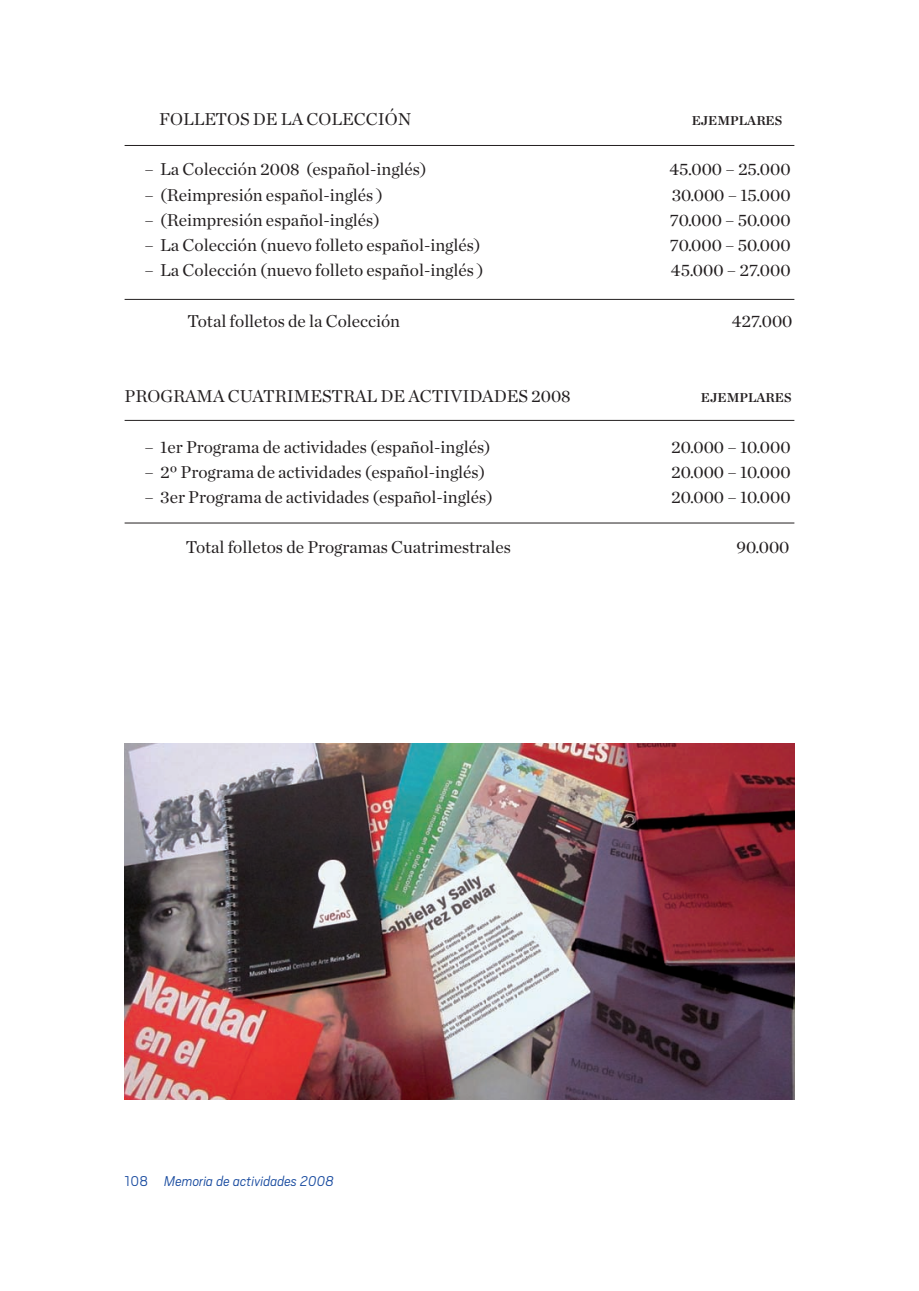
<style>
.page{position:relative;width:919px;height:1291px;background:#fff}
.page>*{position:absolute;margin:0;border:0;box-sizing:border-box;transform-origin:0 0}
.t1{font:17.5px "Chronicle Deck";color:#231f20}
.t2{font:italic 300 15.75px "Scout";color:#15489e}
.t3{font:600 13.12px "Chronicle Deck";color:#231f20}
.s1{font-style:normal}
</style>
<div class="page">
<hr style="left:125px;top:145px;width:669px;height:1px;background:#231f20">
<hr style="left:125px;top:299px;width:669px;height:1px;background:#231f20">
<hr style="left:125px;top:420px;width:669px;height:1px;background:#231f20">
<hr style="left:125px;top:523px;width:669px;height:1px;background:#231f20">
<img style="left:125px;top:743px;width:669px;height:357px">
<p class="t1" style="left:159px;top:109px;width:253px">FOLLETOS DE LA COLECCIÓN</p>
<p class="t3" style="left:692px;top:113px;width:92px">EJEMPLARES</p>
<p class="t1" style="left:144px;top:159px;width:284px">– La Colección 2008 (español-inglés)</p>
<p class="t1" style="left:669px;top:159px;width:123px">45.000 – 25.000</p>
<p class="t1" style="left:144px;top:184px;width:240px">– (Reimpresión español-inglés )</p>
<p class="t1" style="left:672px;top:184px;width:120px">30.000 – 15.000</p>
<p class="t1" style="left:144px;top:210px;width:237px">– (Reimpresión español-inglés)</p>
<p class="t1" style="left:670px;top:210px;width:122px">70.000 – 50.000</p>
<p class="t1" style="left:144px;top:235px;width:338px">– La Colección (nuevo folleto español-inglés)</p>
<p class="t1" style="left:670px;top:235px;width:122px">70.000 – 50.000</p>
<p class="t1" style="left:144px;top:260px;width:341px">– La Colección (nuevo folleto español-inglés )</p>
<p class="t1" style="left:671px;top:260px;width:121px">45.000 – 27.000</p>
<p class="t1" style="left:188px;top:310px;width:214px">Total folletos de la Colección</p>
<p class="t1" style="left:732px;top:310px;width:62px">427.000</p>
<p class="t1" style="left:125px;top:386px;width:448px">PROGRAMA CUATRIMESTRAL DE ACTIVIDADES 2008</p>
<p class="t3" style="left:701px;top:390px;width:92px">EJEMPLARES</p>
<p class="t1" style="left:144px;top:436px;width:348px">– 1er Programa de actividades (español-inglés)</p>
<p class="t1" style="left:671px;top:436px;width:121px">20.000 – 10.000</p>
<p class="t1" style="left:144px;top:462px;width:342px">– 2º Programa de actividades (español-inglés)</p>
<p class="t1" style="left:671px;top:462px;width:121px">20.000 – 10.000</p>
<p class="t1" style="left:144px;top:487px;width:350px">– 3er Programa de actividades (español-inglés)</p>
<p class="t1" style="left:671px;top:487px;width:121px">20.000 – 10.000</p>
<p class="t1" style="left:186px;top:537px;width:327px">Total folletos de Programas Cuatrimestrales</p>
<p class="t1" style="left:736px;top:537px;width:54px">90.000</p>
<p class="t2" style="left:125px;top:1176px;width:211px"><span class="s1">108</span> Memoria de actividades 2008</p>
</div>
